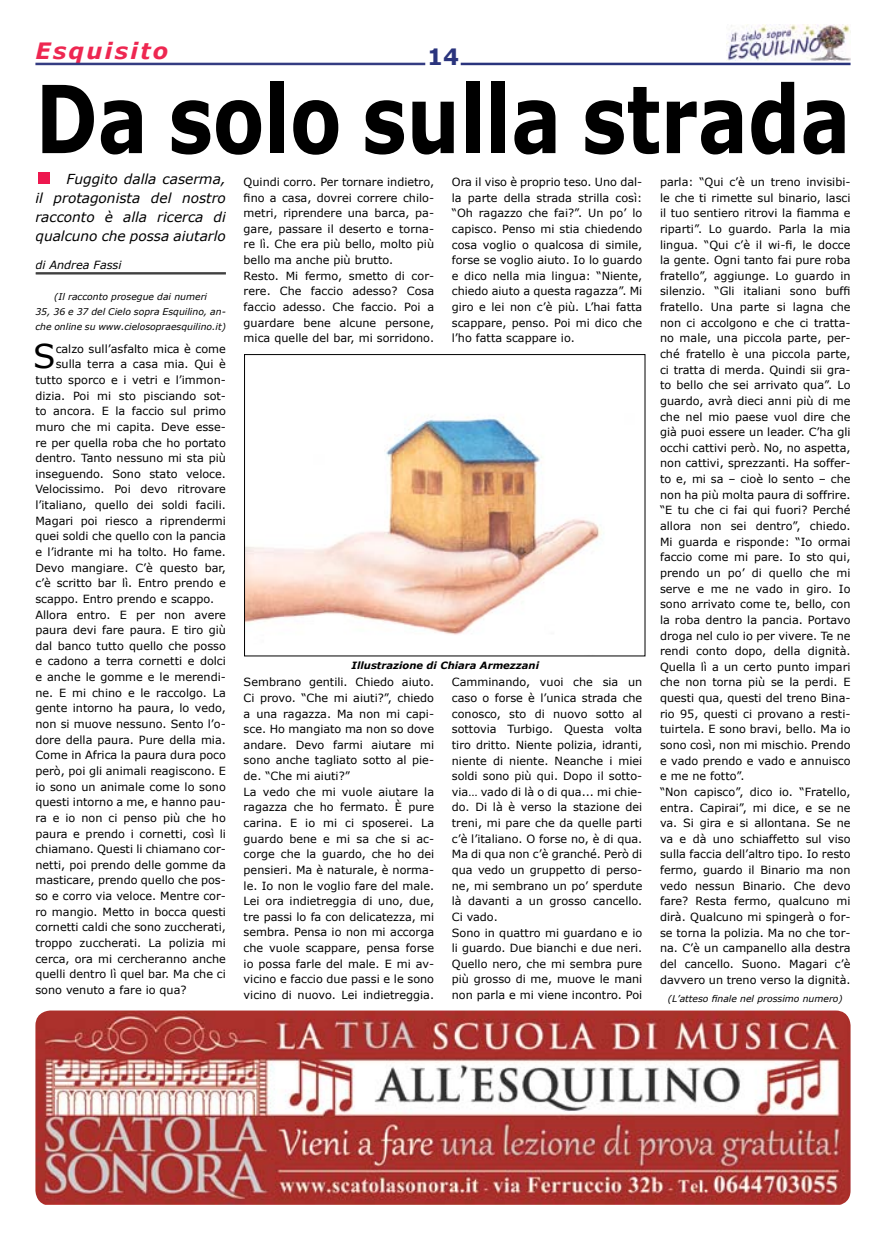
<style>
.page{position:relative;width:886px;height:1241px;background:#fff}
.page>*{position:absolute;margin:0;border:0;box-sizing:border-box;transform-origin:0 0}
.t1{font:700 93.75px "Verdana";color:#000;scale:.8 1}
.t2{font:32.75px "Verdana";color:#000}
.t3{font:italic 700 22.5px "Verdana";letter-spacing:.1em;color:#ee2751}
.t4{font:700 22.5px "Verdana";color:#2a347d}
.t5{font:italic 13.75px/18.8px "Verdana";color:#000;text-align:justify}
.t6{font:11.25px/15.6px "Verdana";color:#000}
.t7{font:italic 11.25px "Verdana";color:#000}
.t8{font:italic 700 10px "Verdana";color:#000}
.t9{font:italic 9.25px/15px "Verdana";color:#000;text-align:center}
.s1{font-weight:700;font-style:normal;font-size:50px;color:#ed174e}
</style>
<div class="page">
<img style="left:35px;top:1010px;width:815px;height:194px">
<hr style="left:35px;top:63px;width:390px;height:2px;background:#343c82">
<hr style="left:461px;top:63px;width:389px;height:2px;background:#2a347d">
<img style="left:726px;top:25px;width:124px;height:35px">
<hr style="left:35px;top:272px;width:191px;height:1px;background:#000">
<hr style="left:35px;top:273px;width:191px;height:1px;background:#000">
<img style="left:246px;top:417px;width:356px;height:218px">
<div style="left:244px;top:354px;width:401px;height:302px;border:1px solid #000"></div>
<h3 class="t3" style="left:35px;top:35px;width:134px">Esquisito</h3>
<h3 class="t4" style="left:427px;top:41px;width:33px">14</h3>
<h1 class="t1" style="left:35px;top:53px;width:1020px">Da solo sulla strada</h1>
<p class="t5" style="left:35px;top:170px;width:192px"><span class="s1">▪</span> Fuggito dalla caserma, il protagonista del nostro racconto è alla ricerca di qualcuno che possa aiutarlo</p>
<p class="t7" style="left:35px;top:257px;width:88px">di Andrea Fassi</p>
<p class="t9" style="left:35px;top:288px;width:192px">(Il racconto prosegue dai numeri<br>35, 36 e 37 del Cielo sopra Esquilino, an&shy;che online su www.cielosopraesquilino.it)</p>
<h2 class="t2" style="left:33px;top:334px;width:24px">S</h2>
<p class="t6" style="left:56px;top:341px;width:172px">calzo sull’asfalto mica è come</p>
<p class="t6" style="left:56px;top:356px;width:172px">sulla terra a casa mia. Qui è</p>
<p class="t6" style="left:35px;top:372px;width:192px">tutto sporco e i vetri e l’immon-</p>
<p class="t6" style="left:35px;top:387px;width:192px">dizia. Poi mi sto pisciando sot-</p>
<p class="t6" style="left:35px;top:403px;width:192px">to ancora. E la faccio sul primo</p>
<p class="t6" style="left:35px;top:419px;width:192px">muro che mi capita. Deve esse-</p>
<p class="t6" style="left:35px;top:434px;width:192px">re per quella roba che ho portato</p>
<p class="t6" style="left:35px;top:450px;width:192px">dentro. Tanto nessuno mi sta più</p>
<p class="t6" style="left:35px;top:466px;width:192px">inseguendo. Sono stato veloce.</p>
<p class="t6" style="left:35px;top:481px;width:192px">Velocissimo. Poi devo ritrovare</p>
<p class="t6" style="left:35px;top:497px;width:192px">l’italiano, quello dei soldi facili.</p>
<p class="t6" style="left:35px;top:512px;width:192px">Magari poi riesco a riprendermi</p>
<p class="t6" style="left:35px;top:528px;width:192px">quei soldi che quello con la pancia</p>
<p class="t6" style="left:35px;top:544px;width:192px">e l’idrante mi ha tolto. Ho fame.</p>
<p class="t6" style="left:35px;top:559px;width:192px">Devo mangiare. C’è questo bar,</p>
<p class="t6" style="left:35px;top:575px;width:192px">c’è scritto bar lì. Entro prendo e</p>
<p class="t6" style="left:35px;top:591px;width:180px">scappo. Entro prendo e scappo.</p>
<p class="t6" style="left:35px;top:606px;width:192px">Allora entro. E per non avere</p>
<p class="t6" style="left:35px;top:622px;width:192px">paura devi fare paura. E tiro giù</p>
<p class="t6" style="left:35px;top:637px;width:192px">dal banco tutto quello che posso</p>
<p class="t6" style="left:35px;top:653px;width:192px">e cadono a terra cornetti e dolci</p>
<p class="t6" style="left:35px;top:669px;width:192px">e anche le gomme e le merendi-</p>
<p class="t6" style="left:35px;top:684px;width:192px">ne. E mi chino e le raccolgo. La</p>
<p class="t6" style="left:35px;top:700px;width:192px">gente intorno ha paura, lo vedo,</p>
<p class="t6" style="left:35px;top:716px;width:192px">non si muove nessuno. Sento l’o-</p>
<p class="t6" style="left:35px;top:731px;width:192px">dore della paura. Pure della mia.</p>
<p class="t6" style="left:35px;top:747px;width:192px">Come in Africa la paura dura poco</p>
<p class="t6" style="left:35px;top:762px;width:192px">però, poi gli animali reagiscono. E</p>
<p class="t6" style="left:35px;top:778px;width:192px">io sono un animale come lo sono</p>
<p class="t6" style="left:35px;top:794px;width:192px">questi intorno a me, e hanno pau-</p>
<p class="t6" style="left:35px;top:809px;width:192px">ra e io non ci penso più che ho</p>
<p class="t6" style="left:35px;top:825px;width:192px">paura e prendo i cornetti, così li</p>
<p class="t6" style="left:35px;top:841px;width:192px">chiamano. Questi li chiamano cor-</p>
<p class="t6" style="left:35px;top:856px;width:192px">netti, poi prendo delle gomme da</p>
<p class="t6" style="left:35px;top:872px;width:192px">masticare, prendo quello che pos-</p>
<p class="t6" style="left:35px;top:887px;width:192px">so e corro via veloce. Mentre cor-</p>
<p class="t6" style="left:35px;top:903px;width:192px">ro mangio. Metto in bocca questi</p>
<p class="t6" style="left:35px;top:919px;width:192px">cornetti caldi che sono zuccherati,</p>
<p class="t6" style="left:35px;top:934px;width:192px">troppo zuccherati. La polizia mi</p>
<p class="t6" style="left:35px;top:950px;width:192px">cerca, ora mi cercheranno anche</p>
<p class="t6" style="left:35px;top:966px;width:192px">quelli dentro lì quel bar. Ma che ci</p>
<p class="t6" style="left:35px;top:981px;width:153px">sono venuto a fare io qua?</p>
<p class="t6" style="left:244px;top:174px;width:192px">Quindi corro. Per tornare indietro, fino a casa, dovrei correre chilo&shy;metri, riprendere una barca, pa&shy;gare, passare il deserto e torna&shy;re lì. Che era più bello, molto più bello ma anche più brutto.<br>Resto. Mi fermo, smetto di cor&shy;rere. Che faccio adesso? Cosa faccio adesso. Che faccio. Poi a guardare bene alcune persone, mica quelle del bar, mi sorridono.</p>
<p class="t6" style="left:452px;top:174px;width:192px;text-align:justify">Ora il viso è proprio teso. Uno dal&shy;la parte della strada strilla così: “Oh ragazzo che fai?”. Un po’ lo capisco. Penso mi stia chiedendo cosa voglio o qualcosa di simile, forse se voglio aiuto. Io lo guardo e dico nella mia lingua: “Niente, chiedo aiuto a questa ragazza”. Mi giro e lei non c’è più. L’hai fatta scappare, penso. Poi mi dico che l’ho fatta scappare io.</p>
<p class="t8" style="left:352px;top:658px;width:189px">Illustrazione di Chiara Armezzani</p>
<p class="t6" style="left:244px;top:674px;width:192px">Sembrano gentili. Chiedo aiuto.<br>Ci provo. “Che mi aiuti?”, chiedo a una ragazza. Ma non mi capi&shy;sce. Ho mangiato ma non so dove andare. Devo farmi aiutare mi sono anche tagliato sotto al pie&shy;de. “Che mi aiuti?”<br>La vedo che mi vuole aiutare la ragazza che ho fermato. È pure carina. E io mi ci sposerei. La guardo bene e mi sa che si ac&shy;corge che la guardo, che ho dei pensieri. Ma è naturale, è norma&shy;le. Io non le voglio fare del male.<br>Lei ora indietreggia di uno, due, tre passi lo fa con delicatezza, mi sembra. Pensa io non mi accorga che vuole scappare, pensa forse io possa farle del male. E mi av&shy;vicino e faccio due passi e le sono vicino di nuovo. Lei indietreggia.</p>
<p class="t6" style="left:452px;top:674px;width:192px">Camminando, vuoi che sia un caso o forse è l’unica strada che conosco, sto di nuovo sotto al sottovia Turbigo. Questa volta tiro dritto. Niente polizia, idranti, niente di niente. Neanche i miei soldi sono più qui. Dopo il sotto&shy;via… vado di là o di qua... mi chie&shy;do. Di là è verso la stazione dei treni, mi pare che da quelle parti c’è l’italiano. O forse no, è di qua.<br>Ma di qua non c’è granché. Però di qua vedo un gruppetto di perso&shy;ne, mi sembrano un po’ sperdute là davanti a un grosso cancello.<br>Ci vado.<br>Sono in quattro mi guardano e io li guardo. Due bianchi e due neri.<br>Quello nero, che mi sembra pure più grosso di me, muove le mani non parla e mi viene incontro. Poi</p>
<p class="t6" style="left:660px;top:174px;width:192px">parla: “Qui c’è un treno invisibi&shy;le che ti rimette sul binario, lasci il tuo sentiero ritrovi la fiamma e riparti”. Lo guardo. Parla la mia lingua. “Qui c’è il wi-fi, le docce la gente. Ogni tanto fai pure roba fratello”, aggiunge. Lo guardo in silenzio. “Gli italiani sono buffi fratello. Una parte si lagna che non ci accolgono e che ci tratta&shy;no male, una piccola parte, per&shy;ché fratello è una piccola parte, ci tratta di merda. Quindi sii gra&shy;to bello che sei arrivato qua”. Lo guardo, avrà dieci anni più di me che nel mio paese vuol dire che già puoi essere un leader. C’ha gli occhi cattivi però. No, no aspetta, non cattivi, sprezzanti. Ha soffer&shy;to e, mi sa – cioè lo sento – che non ha più molta paura di soffrire. “E tu che ci fai qui fuori? Perché allora non sei dentro”, chiedo.<br>Mi guarda e risponde: “Io ormai faccio come mi pare. Io sto qui, prendo un po’ di quello che mi serve e me ne vado in giro. Io sono arrivato come te, bello, con la roba dentro la pancia. Portavo droga nel culo io per vivere. Te ne rendi conto dopo, della dignità.<br>Quella lì a un certo punto impari che non torna più se la perdi. E questi qua, questi del treno Bina&shy;rio 95, questi ci provano a resti&shy;tuirtela. E sono bravi, bello. Ma io sono così, non mi mischio. Prendo e vado prendo e vado e annuisco e me ne fotto”.<br>“Non capisco”, dico io. “Fratello, entra. Capirai”, mi dice, e se ne va. Si gira e si allontana. Se ne va e dà uno schiaffetto sul viso sulla faccia dell’altro tipo. Io resto fermo, guardo il Binario ma non vedo nessun Binario. Che devo fare? Resta fermo, qualcuno mi dirà. Qualcuno mi spingerà o for&shy;se torna la polizia. Ma no che tor&shy;na. C’è un campanello alla destra del cancello. Suono. Magari c’è davvero un treno verso la dignità.</p>
<p class="t9" style="left:668px;top:990px;width:176px">(L’atteso finale nel prossimo numero)</p>
</div>
